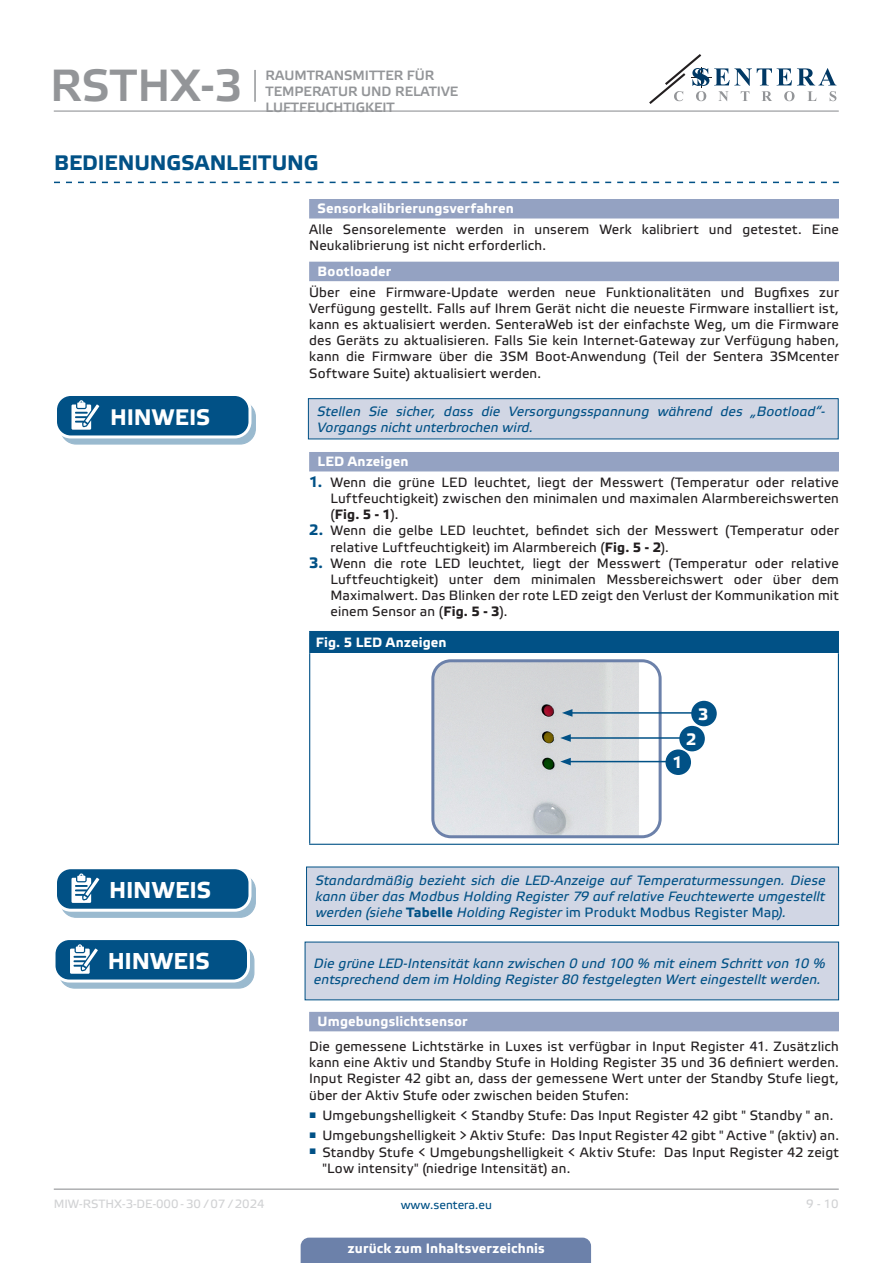
<style>
.page{position:relative;width:893px;height:1263px;background:#fff}
.page>*{position:absolute;margin:0;border:0;box-sizing:border-box;transform-origin:0 0}
.t1{font:45px "Etelka Medium Pro";color:#939598}
.t2{font:700 22.95px "Etelka Text Pro";color:#fff}
.t3{font:700 22.5px "Etelka Text Pro";color:#fff}
.t4{font:700 21px "Etelka Text Pro";letter-spacing:-.005em;color:#015186}
.TABLE_TEXT_WHITE{font:700 16.5px "Etelka Text Pro";color:#fff}
.body{font:13.5px/16.2px "Etelka Text Pro";letter-spacing:.015em;color:#231f20;text-align:justify}
.attention{font:italic 13.5px/16.2px "Etelka Text Pro";letter-spacing:.01em;color:#015186}
.Number-roman{font:700 13.5px "Etelka Text Pro";letter-spacing:.015em;color:#fff}
.t5{font:13.5px/16.2px "Etelka Medium Pro";color:#939598}
.table_text{font:700 13.5px "Etelka Text Pro";letter-spacing:.015em;color:#fff}
.t6{font:12px "Etelka Text Pro";color:#d1d2d4}
.t7{font:12px "Etelka Text Pro";color:#015186}
.s1{font-weight:700;font-size:15px;color:#015186}
.s2{font-weight:700}
.s3{font-weight:700;font-style:normal}
.s4{font-style:normal}
</style>
<div class="page">
<hr style="left:54px;top:111px;width:785px;height:1px;background:#939598">
<hr style="left:54px;top:1188px;width:785px;height:2px;background:#939598">
<svg style="left:649px;top:54px;width:187px;height:50px"></svg>
<div style="left:301px;top:1237px;width:290px;height:26px;background:#6c81aa"></div>
<hr style="left:254px;top:70px;width:2px;height:32px;background:#939598">
<svg style="left:54px;top:182px;width:785px;height:1px"></svg>
<div style="left:309px;top:199px;width:530px;height:19px;background:#94a2c2"></div>
<div style="left:309px;top:262px;width:530px;height:19px;background:#94a2c2"></div>
<div style="left:309px;top:452px;width:530px;height:19px;background:#94a2c2"></div>
<div style="left:309px;top:1012px;width:530px;height:19px;background:#94a2c2"></div>
<svg style="left:61px;top:401px;width:194px;height:43px"></svg>
<div style="left:60px;top:401px;width:196px;height:44px;border:1px solid #015186;border-radius:15px"></div>
<div style="left:56px;top:394px;width:194px;height:43px;background:#015186;border-radius:15px"></div>
<div style="left:54px;top:393px;width:197px;height:45px;border:3px solid #fff;border-radius:15px"></div>
<svg style="left:71px;top:400px;width:34px;height:38px"></svg>
<div style="left:308px;top:399px;width:530px;height:40px;background:#d1d6e4"></div>
<div style="left:308px;top:398px;width:531px;height:41px;border:1px solid #015186"></div>
<div style="left:310px;top:631px;width:528px;height:22px;background:#015186"></div>
<svg style="left:309px;top:632px;width:1px;height:21px"></svg>
<hr style="left:309px;top:631px;width:530px;height:1px;background:#015186">
<svg style="left:838px;top:632px;width:1px;height:21px"></svg>
<hr style="left:309px;top:653px;width:1px;height:191px;background:#015186">
<hr style="left:838px;top:653px;width:1px;height:191px;background:#015186">
<hr style="left:309px;top:844px;width:530px;height:1px;background:#015186">
<img style="left:435px;top:663px;width:223px;height:171px">
<div style="left:431px;top:659px;width:231px;height:179px;border:3px solid #6c81aa;border-radius:18px"></div>
<hr style="left:570px;top:712px;width:130px;height:2px;background:#015186">
<svg style="left:562px;top:709px;width:10px;height:8px"></svg>
<hr style="left:568px;top:737px;width:119px;height:2px;background:#015186">
<svg style="left:560px;top:734px;width:11px;height:8px"></svg>
<hr style="left:568px;top:761px;width:119px;height:1px;background:#015186">
<svg style="left:560px;top:758px;width:11px;height:7px"></svg>
<div style="left:691px;top:701px;width:26px;height:25px;background:#015186;border-radius:50%"></div>
<div style="left:679px;top:726px;width:26px;height:25px;background:#015186;border-radius:50%"></div>
<div style="left:665px;top:749px;width:26px;height:26px;background:#015186;border-radius:50%"></div>
<div style="left:61px;top:875px;width:194px;height:42px;background:#9abacf;border-radius:15px"></div>
<div style="left:60px;top:874px;width:196px;height:44px;border:1px solid #015186;border-radius:15px"></div>
<div style="left:56px;top:868px;width:194px;height:42px;background:#015186;border-radius:15px"></div>
<div style="left:54px;top:866px;width:197px;height:46px;border:3px solid #fff;border-radius:15px"></div>
<svg style="left:71px;top:873px;width:34px;height:38px"></svg>
<div style="left:307px;top:867px;width:532px;height:58px;background:#d1d6e4"></div>
<div style="left:306px;top:867px;width:533px;height:59px;border:1px solid #015186"></div>
<div style="left:59px;top:945px;width:195px;height:43px;background:linear-gradient(to right,#9abacf,#9bbbd0);border-radius:15px"></div>
<div style="left:59px;top:945px;width:195px;height:44px;border:1px solid #015186;border-radius:15px"></div>
<div style="left:54px;top:938px;width:194px;height:43px;background:#015186;border-radius:15px"></div>
<div style="left:53px;top:937px;width:197px;height:45px;border:3px solid #fff;border-radius:15px"></div>
<svg style="left:70px;top:944px;width:33px;height:38px"></svg>
<div style="left:305px;top:942px;width:534px;height:58px;background:#d1d6e4"></div>
<h1 class="t1" style="left:50px;top:61px;width:194px">RSTHX-3</h1>
<p class="t5" style="left:266px;top:68px;width:194px">RAUMTRANSMITTER FÜR<br>TEMPERATUR UND RELATIVE<br>LUFTFEUCHTIGKEIT</p>
<p class="t4" style="left:54px;top:151px;width:266px">BEDIENUNGSANLEITUNG</p>
<p class="Number-roman" style="left:318px;top:201px;width:198px">Sensorkalibrierungsverfahren</p>
<p class="body" style="left:309px;top:222px;width:531px">Alle Sensorelemente werden in unserem Werk kalibriert und getestet. Eine<br>Neukalibrierung ist nicht erforderlich.</p>
<p class="Number-roman" style="left:318px;top:264px;width:75px">Bootloader</p>
<p class="body" style="left:309px;top:285px;width:531px">Über eine Firmware-Update werden neue Funktionalitäten und Bugfixes zur Verfügung gestellt. Falls auf Ihrem Gerät nicht die neueste Firmware installiert ist, kann es aktualisiert werden. SenteraWeb ist der einfachste Weg, um die Firmware des Geräts zu aktualisieren. Falls Sie kein Internet-Gateway zur Verfügung haben, kann die Firmware über die 3SM Boot-Anwendung (Teil der Sentera 3SMcenter Software Suite) aktualisiert werden.</p>
<p class="t3" style="left:110px;top:405px;width:102px">HINWEIS</p>
<p class="attention" style="left:317px;top:404px;width:509px">Stellen Sie sicher, dass die Versorgungsspannung während des „Bootload“-<br>Vorgangs nicht unterbrochen wird.</p>
<p class="Number-roman" style="left:318px;top:454px;width:92px">LED Anzeigen</p>
<p class="body" style="left:330px;top:475px;width:510px;text-indent:-21px"><span class="s1">1.</span> Wenn die grüne LED leuchtet, liegt der Messwert (Temperatur oder relative Luftfeuchtigkeit) zwischen den minimalen und maximalen Alarmbereichswerten (<span class="s2">Fig. 5 - 1</span>).</p>
<p class="body" style="left:330px;top:523px;width:510px;text-indent:-21px"><span class="s1">2.</span> Wenn die gelbe LED leuchtet, befindet sich der Messwert (Temperatur oder relative Luftfeuchtigkeit) im Alarmbereich (<span class="s2">Fig. 5 - 2</span>).</p>
<p class="body" style="left:330px;top:556px;width:510px;text-indent:-21px"><span class="s1">3.</span> Wenn die rote LED leuchtet, liegt der Messwert (Temperatur oder relative Luftfeuchtigkeit) unter dem minimalen Messbereichswert oder über dem Maximalwert. Das Blinken der rote LED zeigt den Verlust der Kommunikation mit einem Sensor an (<span class="s2">Fig. 5 - 3</span>).</p>
<p class="table_text" style="left:316px;top:635px;width:132px">Fig. 5 LED Anzeigen</p>
<p class="TABLE_TEXT_WHITE" style="left:698px;top:705px;width:12px">3</p>
<p class="TABLE_TEXT_WHITE" style="left:686px;top:730px;width:12px">2</p>
<p class="TABLE_TEXT_WHITE" style="left:672px;top:753px;width:12px">1</p>
<p class="t2" style="left:109px;top:878px;width:104px">HINWEIS</p>
<p class="attention" style="left:315px;top:873px;width:512px;text-align:justify">Standardmäßig bezieht sich die LED-Anzeige auf Temperaturmessungen. Diese kann über das Modbus Holding Register 79 auf relative Feuchtewerte umgestellt werden (siehe <span class="s3">Tabelle</span> Holding Register <span class="s4">im Produkt Modbus Register Map</span>).</p>
<p class="t2" style="left:108px;top:949px;width:104px">HINWEIS</p>
<p class="attention" style="left:314px;top:956px;width:513px">Die grüne LED-Intensität kann zwischen 0 und 100 % mit einem Schritt von 10 % entsprechend dem im Holding Register 80 festgelegten Wert eingestellt werden.</p>
<p class="Number-roman" style="left:318px;top:1014px;width:152px">Umgebungslichtsensor</p>
<p class="body" style="left:309px;top:1039px;width:531px">Die gemessene Lichtstärke in Luxes ist verfügbar in Input Register 41. Zusätzlich kann eine Aktiv und Standby Stufe in Holding Register 35 und 36 definiert werden.<br>Input Register 42 gibt an, dass der gemessene Wert unter der Standby Stufe liegt, über der Aktiv Stufe oder zwischen beiden Stufen:</p>
<p class="body" style="left:309px;top:1108px;width:526px"><sup>■</sup> Umgebungshelligkeit &lt; Standby Stufe: Das Input Register 42 gibt " Standby " an.</p>
<p class="body" style="left:309px;top:1128px;width:531px"><sup>■</sup> Umgebungshelligkeit &gt; Aktiv Stufe: Das Input Register 42 gibt " Active " (aktiv) an.</p>
<p class="body" style="left:322px;top:1145px;width:518px;text-indent:-13px"><sup>■</sup> Standby Stufe &lt; Umgebungshelligkeit &lt; Aktiv Stufe: Das Input Register 42 zeigt "Low intensity" (niedrige Intensität) an.</p>
<p class="t6" style="left:54px;top:1197px;width:212px">MIW-RSTHX-3-DE-000 - 30 / 07 / 2024</p>
<p class="t7" style="left:401px;top:1198px;width:93px">www.sentera.eu</p>
<p class="t6" style="left:806px;top:1197px;width:34px">9 - 10</p>
<p class="Number-roman" style="left:348px;top:1240px;width:198px">zurück zum Inhaltsverzeichnis</p>
</div>
